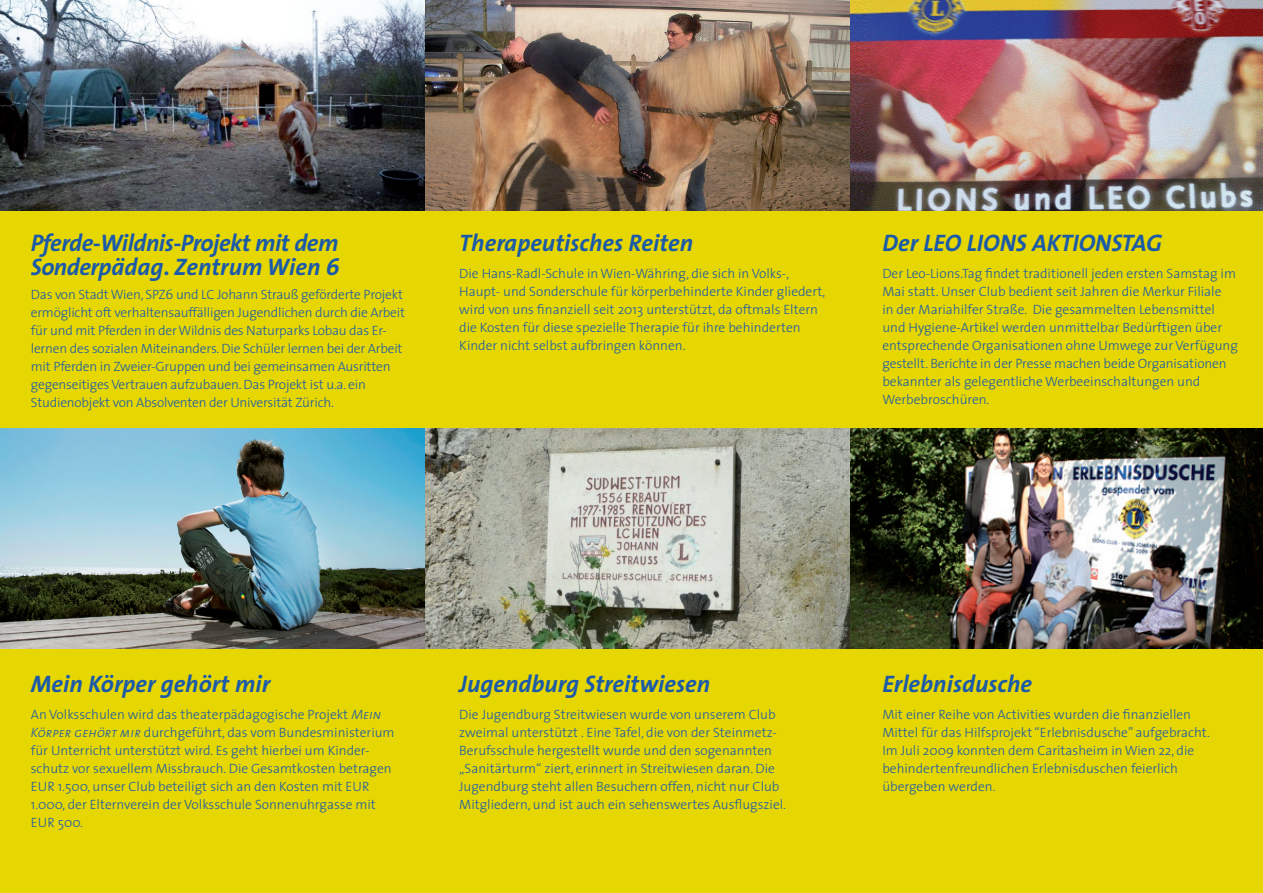
<style>
.page{position:relative;width:1263px;height:893px;background:#fff}
.page>*{position:absolute;margin:0;border:0;box-sizing:border-box;transform-origin:0 0}
.t1{font:italic 700 24px "The Sans";color:#1b5aa9}
.t2{font:italic 700 24px/24px "The Sans";letter-spacing:-.02em;color:#1b5aa9}
.t3{font:300 13.5px/18px "The Sans";color:#1b5aa9}
.s1{font-family:"The Sans Light Caps";font-weight:400;font-style:italic}
</style>
<div class="page">
<div style="left:0;top:645px;width:1263px;height:248px;background:#e6d601"></div>
<div style="left:0;top:209px;width:1263px;height:233px;background:#e6d601"></div>
<img style="left:0;top:0;width:850px;height:211px">
<img style="left:850px;top:0;width:413px;height:211px">
<img style="left:0;top:428px;width:850px;height:221px">
<img style="left:850px;top:428px;width:413px;height:221px">
<h1 class="t2" style="left:31px;top:231px;width:310px">Pferde-Wildnis-Projekt mit dem<br>Sonderpädag. Zentrum Wien 6</h1>
<p class="t3" style="left:31px;top:285px;width:376px">Das von Stadt Wien, SPZ6 und LC Johann Strauß geförderte Projekt ermöglicht oft verhaltensauffälligen Jugendlichen durch die Arbeit für und mit Pferden in der Wildnis des Naturparks Lobau das Er&shy;lernen des sozialen Miteinanders. Die Schüler lernen bei der Arbeit mit Pferden in Zweier-Gruppen und bei gemeinsamen Ausritten gegenseitiges Vertrauen aufzubauen. Das Projekt ist u.a. ein Studienobjekt von Absolventen der Universität Zürich.</p>
<h1 class="t1" style="left:459px;top:223px;width:236px">Therapeutisches Reiten</h1>
<p class="t3" style="left:459px;top:264px;width:367px">Die Hans-Radl-Schule in Wien-Währing, die sich in Volks-, Haupt- und Sonderschule für körperbehinderte Kinder gliedert, wird von uns finanziell seit 2013 unterstützt, da oftmals Eltern die Kosten für diese spezielle Therapie für ihre behinderten Kinder nicht selbst aufbringen können.</p>
<h1 class="t1" style="left:882px;top:223px;width:281px">Der LEO LIONS AKTIONSTAG</h1>
<p class="t3" style="left:882px;top:264px;width:357px">Der Leo-Lions.Tag findet traditionell jeden ersten Samstag im Mai statt. Unser Club bedient seit Jahren die Merkur Filiale<br>in der Mariahilfer Straße. Die gesammelten Lebensmittel und Hygiene-Artikel werden unmittelbar Bedürftigen über entsprechende Organisationen ohne Umwege zur Verfügung gestellt. Berichte in der Presse machen beide Organisationen bekannter als gelegentliche Werbeeinschaltungen und Werbebroschüren.</p>
<h1 class="t1" style="left:31px;top:663px;width:241px">Mein Körper gehört mir</h1>
<p class="t3" style="left:31px;top:705px;width:365px">An Volksschulen wird das theaterpädagogische Projekt <span class="s1">Mein Körper gehört mir</span> durchgeführt, das vom Bundesministerium für Unterricht unterstützt wird. Es geht hierbei um Kinder&shy;schutz vor sexuellem Missbrauch. Die Gesamtkosten betragen EUR 1.500, unser Club beteiligt sich an den Kosten mit EUR 1.000, der Elternverein der Volksschule Sonnenuhrgasse mit EUR 500.</p>
<h1 class="t1" style="left:459px;top:663px;width:252px">Jugendburg Streitwiesen</h1>
<p class="t3" style="left:459px;top:705px;width:328px">Die Jugendburg Streitwiesen wurde von unserem Club zweimal unterstützt . Eine Tafel, die von der Steinmetz-Berufsschule hergestellt wurde und den sogenannten „Sanitärturm“ ziert, erinnert in Streitwiesen daran. Die Jugendburg steht allen Besuchern offen, nicht nur Club Mitgliedern, und ist auch ein sehenswertes Ausflugsziel.</p>
<h1 class="t1" style="left:882px;top:663px;width:151px">Erlebnisdusche</h1>
<p class="t3" style="left:882px;top:705px;width:329px">Mit einer Reihe von Activities wurden die finanziellen Mittel für das Hilfsprojekt “Erlebnisdusche” aufgebracht.<br>Im Juli 2009 konnten dem Caritasheim in Wien 22, die behindertenfreundlichen Erlebnisduschen feierlich übergeben werden.</p>
</div>
